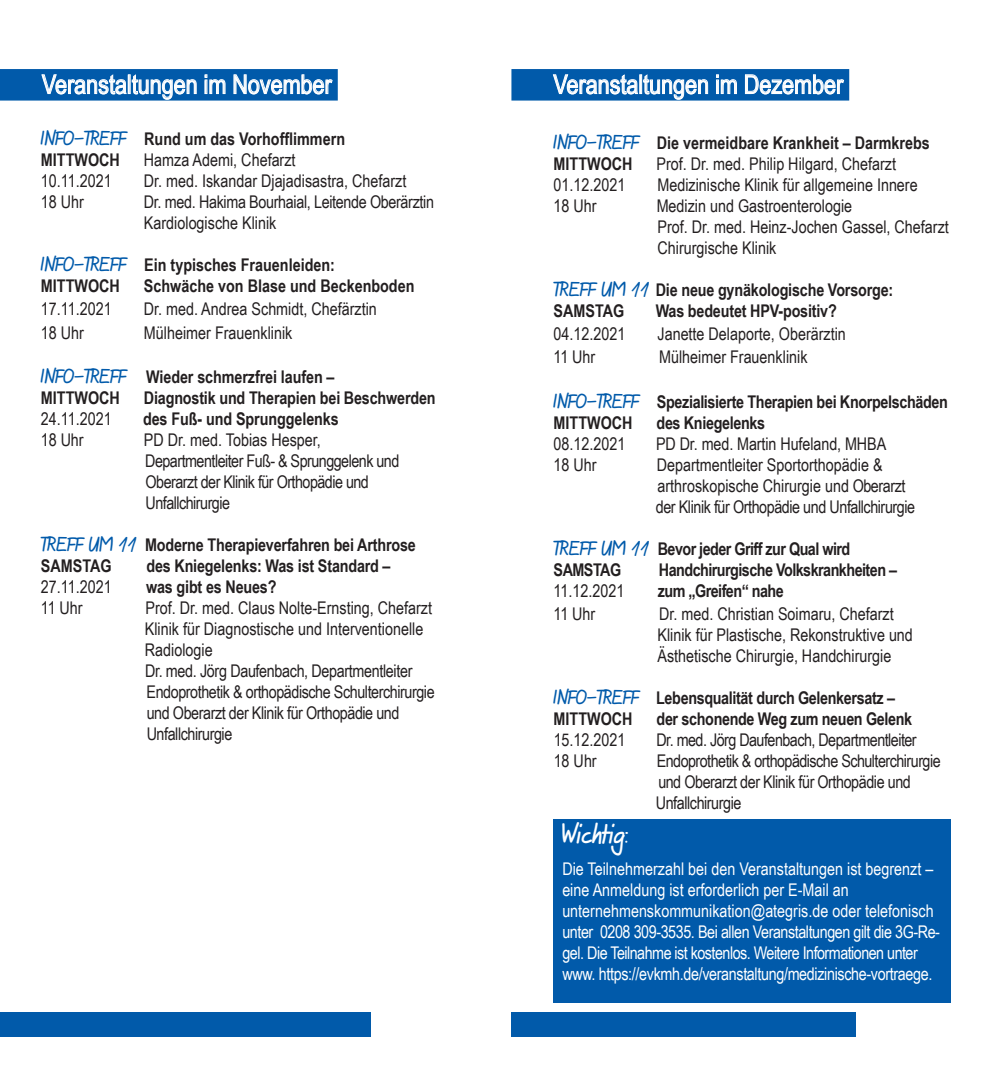
<style>
.page{position:relative;width:1008px;height:1072px;background:#fff}
.page>*{position:absolute;margin:0;border:0;box-sizing:border-box;transform-origin:0 0}
.t1{font:26.25px "Arial Narrow";color:#fff}
.t2{font:24.5px "Agilo Handwriting";letter-spacing:-.01em;color:#fff}
.t3{font:17.5px/21px "Arial Narrow";color:#231f20}
.t4{font:700 17.5px/21px "Arial Narrow";letter-spacing:-.01em;color:#231f20}
.t5{font:17.5px/21px "Arial Narrow";letter-spacing:-.02em;color:#fff}
.t6{font:17.5px/21px "Arial Narrow";letter-spacing:-.02em;color:#231f20}
.t7{font:17.5px/21px "Arial Narrow";letter-spacing:-.03em;color:#231f20}
.t8{font:17.5px/21px "Arial Narrow";letter-spacing:-.025em;color:#231f20}
.t9{font:700 17.5px/21px "Arial Narrow";letter-spacing:-.03em;color:#231f20}
.s1{font-family:"Agilo Handwriting";font-weight:400;color:#015aaa}
</style>
<div class="page">
<div style="left:0;top:1012px;width:370px;height:25px;background:#015aaa"></div>
<div style="left:511px;top:1012px;width:344px;height:25px;background:#015aaa"></div>
<div style="left:0;top:69px;width:337px;height:32px;background:#015aaa"></div>
<svg style="left:41px;top:74px;width:156px;height:26px"></svg>
<svg style="left:205px;top:75px;width:21px;height:19px"></svg>
<svg style="left:233px;top:74px;width:100px;height:21px"></svg>
<div style="left:511px;top:69px;width:337px;height:32px;background:#015aaa"></div>
<svg style="left:552px;top:74px;width:156px;height:26px"></svg>
<svg style="left:716px;top:75px;width:21px;height:19px"></svg>
<svg style="left:745px;top:74px;width:99px;height:21px"></svg>
<div style="left:553px;top:819px;width:397px;height:183px;background:#015aaa"></div>
<h1 class="t1" style="left:42px;top:65px;width:291px">Veranstaltungen im November</h1>
<p class="t4" style="left:41px;top:128px;width:305px"><span class="s1">INFO-TREFF</span> Rund um das Vorhofflimmern<br>Mittwoch</p>
<p class="t3" style="left:144px;top:149px;width:153px">Hamza Ademi, Chefarzt</p>
<p class="t3" style="left:41px;top:170px;width:72px">10.11.2021</p>
<p class="t3" style="left:144px;top:170px;width:264px">Dr. med. Iskandar Djajadisastra, Chefarzt</p>
<p class="t3" style="left:41px;top:191px;width:45px">18 Uhr</p>
<p class="t6" style="left:144px;top:191px;width:291px">Dr. med. Hakima Bourhaial, Leitende Oberärztin<br>Kardiologische Klinik</p>
<p class="t4" style="left:41px;top:254px;width:295px"><span class="s1">INFO-TREFF</span> Ein typisches Frauenleiden:<br>Mittwoch</p>
<p class="t4" style="left:144px;top:275px;width:272px">Schwäche von Blase und Beckenboden</p>
<p class="t3" style="left:41px;top:298px;width:72px">17.11.2021</p>
<p class="t3" style="left:144px;top:298px;width:234px">Dr. med. Andrea Schmidt, Chefärztin</p>
<p class="t3" style="left:41px;top:321px;width:45px">18 Uhr</p>
<p class="t3" style="left:144px;top:321px;width:150px">Mülheimer Frauenklinik</p>
<p class="t4" style="left:41px;top:365px;width:295px"><span class="s1">INFO-TREFF</span> Wieder schmerzfrei laufen –<br>Mittwoch</p>
<p class="t4" style="left:144px;top:386px;width:293px">Diagnostik und Therapien bei Beschwerden</p>
<p class="t3" style="left:41px;top:407px;width:72px">24.11.2021</p>
<p class="t4" style="left:143px;top:407px;width:197px">des Fuß- und Sprunggelenks</p>
<p class="t3" style="left:41px;top:428px;width:44px">18 Uhr</p>
<p class="t7" style="left:144px;top:428px;width:257px">PD Dr. med. Tobias Hesper,<br>Departmentleiter Fuß- &amp; Sprunggelenk und<br>Oberarzt der Klinik für Orthopädie und<br>Unfallchirurgie</p>
<p class="t4" style="left:41px;top:533px;width:376px"><span class="s1">TREFF UM 11</span> Moderne Therapieverfahren bei Arthrose<br>SAMSTAG</p>
<p class="t4" style="left:146px;top:554px;width:245px">des Kniegelenks: Was ist Standard –</p>
<p class="t3" style="left:41px;top:575px;width:72px">27.11.2021</p>
<p class="t4" style="left:146px;top:575px;width:132px">was gibt es Neues?</p>
<p class="t3" style="left:41px;top:596px;width:43px">11 Uhr</p>
<p class="t6" style="left:145px;top:596px;width:291px">Prof. Dr. med. Claus Nolte-Ernsting, Chefarzt Klinik für Diagnostische und Interventionelle Radiologie<br>Dr. med. Jörg Daufenbach, Departmentleiter Endoprothetik &amp; orthopädische Schulterchirurgie und Oberarzt der Klinik für Orthopädie und Unfallchirurgie</p>
<h1 class="t1" style="left:553px;top:65px;width:291px">Veranstaltungen im Dezember</h1>
<p class="t4" style="left:553px;top:132px;width:377px"><span class="s1">INFO-TREFF</span> Die vermeidbare Krankheit – Darmkrebs<br>Mittwoch</p>
<p class="t3" style="left:656px;top:153px;width:241px">Prof. Dr. med. Philip Hilgard, Chefarzt</p>
<p class="t3" style="left:553px;top:174px;width:73px">01.12.2021</p>
<p class="t3" style="left:657px;top:174px;width:261px">Medizinische Klinik für allgemeine Innere</p>
<p class="t3" style="left:553px;top:195px;width:45px">18 Uhr</p>
<p class="t3" style="left:656px;top:195px;width:293px">Medizin und Gastroenterologie<br>Prof. Dr. med. Heinz-Jochen Gassel, Chefarzt<br>Chirurgische Klinik</p>
<p class="t4" style="left:553px;top:279px;width:341px"><span class="s1">TREFF UM 11</span> Die neue gynäkologische Vorsorge:<br>Samstag</p>
<p class="t4" style="left:655px;top:300px;width:183px">Was bedeutet HPV-positiv?</p>
<p class="t3" style="left:553px;top:323px;width:73px">04.12.2021</p>
<p class="t3" style="left:657px;top:323px;width:190px">Janette Delaporte, Oberärztin</p>
<p class="t3" style="left:553px;top:346px;width:43px">11 Uhr</p>
<p class="t3" style="left:658px;top:346px;width:150px">Mülheimer Frauenklinik</p>
<p class="t4" style="left:553px;top:390px;width:395px"><span class="s1">INFO-TREFF</span> Spezialisierte Therapien bei Knorpelschäden<br>Mittwoch</p>
<p class="t4" style="left:656px;top:411px;width:110px">des Kniegelenks</p>
<p class="t3" style="left:553px;top:432px;width:73px">08.12.2021</p>
<p class="t3" style="left:655px;top:432px;width:232px">PD Dr. med. Martin Hufeland, MH BA</p>
<p class="t3" style="left:553px;top:453px;width:45px">18 Uhr</p>
<p class="t3" style="left:655px;top:453px;width:261px">Departmentleiter Sportorthopädie &amp; arthroskopische Chirurgie und Oberarzt der Klinik für Orthopädie und Unfallchirurgie</p>
<p class="t9" style="left:553px;top:537px;width:298px"><span class="s1">TREFF UM 11</span> Bevor jeder Griff zur Qual wird<br>SAMSTAG</p>
<p class="t9" style="left:658px;top:558px;width:239px">Handchirurgische Volkskrankheiten –</p>
<p class="t3" style="left:553px;top:579px;width:72px">11.12.2021</p>
<p class="t9" style="left:657px;top:579px;width:127px">zum „Greifen“ nahe</p>
<p class="t3" style="left:553px;top:602px;width:43px">11 Uhr</p>
<p class="t3" style="left:657px;top:602px;width:257px">Dr. med. Christian Soimaru, Chefarzt<br>Klinik für Plastische, Rekonstruktive und<br>Ästhetische Chirurgie, Handchirurgie</p>
<p class="t4" style="left:553px;top:686px;width:343px"><span class="s1">INFO-TREFF</span> Lebensqualität durch Gelenkersatz –<br>Mittwoch</p>
<p class="t4" style="left:656px;top:707px;width:257px">der schonende Weg zum neuen Gelenk</p>
<p class="t3" style="left:553px;top:728px;width:73px">15.12.2021</p>
<p class="t3" style="left:656px;top:728px;width:262px">Dr. med. Jörg Daufenbach, Departmentleiter</p>
<p class="t3" style="left:553px;top:749px;width:45px">18 Uhr</p>
<p class="t8" style="left:655px;top:749px;width:286px">Endoprothetik &amp; orthopädische Schulterchirurgie und Oberarzt der Klinik für Orthopädie und<br>Unfallchirurgie</p>
<h2 class="t2" style="left:562px;top:820px;width:68px">WICHTIG:</h2>
<p class="t5" style="left:562px;top:857px;width:379px">Die Teilnehmerzahl bei den Veranstaltungen ist begrenzt – eine Anmeldung ist erforderlich per E-Mail an unternehmenskommunikation@ategris.de oder telefonisch unter 0208 309-3535. Bei allen Veranstaltungen gilt die 3G-Re&shy;gel. Die Teilnahme ist kostenlos. Weitere Informationen unter www. https://evkmh.de/veranstaltung/medizinische-vortraege.</p>
</div>
